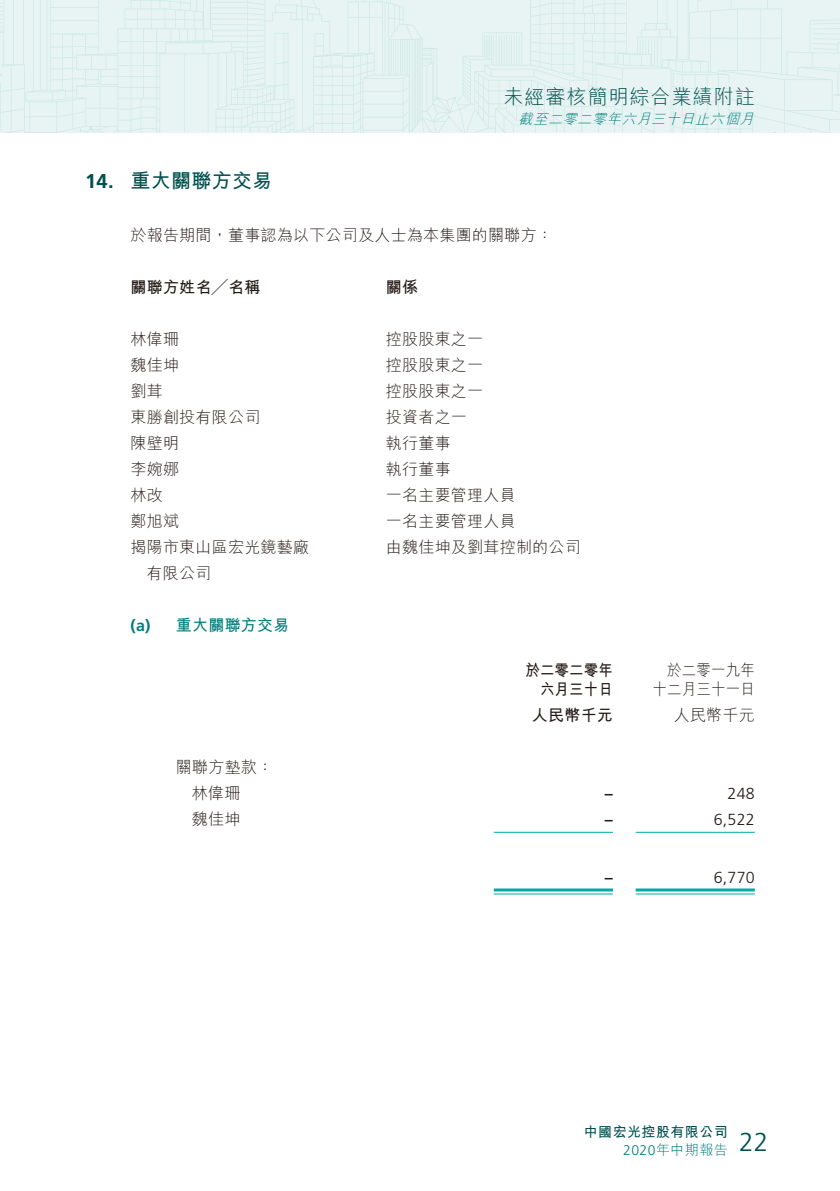
<style>
.page{position:relative;width:840px;height:1191px;background:#fff}
.page>*{position:absolute;margin:0;border:0;box-sizing:border-box;transform-origin:0 0}
.t1{font:300 26px "Frutiger LT Std";color:#004f4d}
.t2{font:300 20px "M Hei HK";letter-spacing:.05em;color:#004f4d}
.t3{font:700 20px "M Hei HK";letter-spacing:.015em;color:#004f4d}
.t4{font:700 20px "Frutiger LT Std";color:#004f4d}
.t5{font:300 16px "M Hei HK";letter-spacing:.015em;color:#231916}
.t6{font:700 16px "M Hei HK";letter-spacing:.015em;color:#231916}
.t7{font:300 16px/19px "M Hei HK";letter-spacing:.015em;color:#231916;text-align:right;scale:.9 1}
.t8{font:300 16px "Frutiger LT Std";letter-spacing:.015em;color:#231916}
.t9{font:700 16px/19px "M Hei HK";letter-spacing:.015em;color:#231916;text-align:right;scale:.9 1}
.t10{font:700 16px "M Hei HK";letter-spacing:.015em;color:#007d7b}
.t11{font:700 16px "Frutiger LT Std";color:#007d7b}
.t12{font:700 16px "Frutiger LT Std";color:#231916}
.t13{font:italic 300 14px "M Hei HK";color:#007d7b}
.t14{font:700 14px "M Hei HK";letter-spacing:.03em;color:#004f4d}
.t15{font:300 14px "M Hei HK";letter-spacing:.03em;color:#007d7b}
.s1{font-family:"Frutiger LT Std"}
</style>
<div class="page">
<svg style="left:1px;top:0;width:838px;height:133px;background:#e4f2f1"></svg>
<svg style="left:0;top:0;width:1px;height:133px"></svg>
<hr style="left:493px;top:831px;width:119px;height:1px;background:#00aca8">
<hr style="left:635px;top:831px;width:119px;height:1px;background:#00aca8">
<hr style="left:493px;top:888px;width:119px;height:3px;background:#00aca8">
<hr style="left:493px;top:893px;width:119px;height:1px;background:#00aca8">
<hr style="left:635px;top:888px;width:119px;height:3px;background:#00aca8">
<hr style="left:635px;top:893px;width:119px;height:1px;background:#00aca8">
<p class="t4" style="left:85px;top:169px;width:30px">14.</p>
<p class="t2" style="left:503px;top:86px;width:253px">未經審核簡明綜合業績附註</p>
<p class="t3" style="left:130px;top:166px;width:143px">重大關聯方交易</p>
<p class="t13" style="left:518px;top:111px;width:240px">截至二零二零年六月三十日止六個月</p>
<p class="t5" style="left:130px;top:226px;width:423px">於報告期間，董事認為以下公司及人士為本集團的關聯方：</p>
<p class="t6" style="left:386px;top:275px;width:34px">關係</p>
<p class="t6" style="left:130px;top:275px;width:131px">關聯方姓名╱名稱</p>
<p class="t5" style="left:130px;top:330px;width:50px">林偉珊</p>
<p class="t5" style="left:386px;top:330px;width:99px">控股股東之一</p>
<p class="t5" style="left:130px;top:356px;width:50px">魏佳坤</p>
<p class="t5" style="left:386px;top:356px;width:99px">控股股東之一</p>
<p class="t5" style="left:130px;top:382px;width:34px">劉茸</p>
<p class="t5" style="left:386px;top:382px;width:99px">控股股東之一</p>
<p class="t5" style="left:130px;top:408px;width:131px">東勝創投有限公司</p>
<p class="t5" style="left:386px;top:408px;width:82px">投資者之一</p>
<p class="t5" style="left:130px;top:434px;width:50px">陳壁明</p>
<p class="t5" style="left:386px;top:434px;width:66px">執行董事</p>
<p class="t5" style="left:130px;top:460px;width:50px">李婉娜</p>
<p class="t5" style="left:386px;top:460px;width:66px">執行董事</p>
<p class="t5" style="left:130px;top:486px;width:34px">林改</p>
<p class="t5" style="left:386px;top:486px;width:131px">一名主要管理人員</p>
<p class="t5" style="left:130px;top:512px;width:50px">鄭旭斌</p>
<p class="t5" style="left:130px;top:538px;width:180px">揭陽市東山區宏光鏡藝廠</p>
<p class="t5" style="left:146px;top:564px;width:66px">有限公司</p>
<p class="t5" style="left:386px;top:512px;width:131px">一名主要管理人員</p>
<p class="t5" style="left:386px;top:538px;width:196px">由魏佳坤及劉茸控制的公司</p>
<p class="t11" style="left:130px;top:615px;width:22px">a( )</p>
<p class="t10" style="left:176px;top:613px;width:115px">重大關聯方交易</p>
<p class="t9" style="left:525px;top:659px;width:99px">於二零二零年六月三十日</p>
<p class="t7" style="left:652px;top:660px;width:115px">於二零一九年十二月三十一日</p>
<p class="t5" style="left:673px;top:706px;width:82px">人民幣千元</p>
<p class="t6" style="left:531px;top:703px;width:82px">人民幣千元</p>
<p class="t5" style="left:176px;top:758px;width:99px">關聯方墊款：</p>
<p class="t5" style="left:192px;top:784px;width:50px">林偉珊</p>
<p class="t12" style="left:604px;top:783px;width:9px">–</p>
<p class="t8" style="left:727px;top:784px;width:29px">248</p>
<p class="t5" style="left:192px;top:810px;width:50px">魏佳坤</p>
<p class="t12" style="left:604px;top:809px;width:9px">–</p>
<p class="t8" style="left:713px;top:810px;width:42px">6,522</p>
<p class="t12" style="left:604px;top:868px;width:9px">–</p>
<p class="t8" style="left:713px;top:868px;width:42px">6,770</p>
<p class="t14" style="left:583px;top:1121px;width:145px">中國宏光控股有限公司</p>
<p class="t15" style="left:623px;top:1142px;width:106px"><span class="s1">2020</span>年中期報告</p>
<h1 class="t1" style="left:738px;top:1127px;width:30px">22</h1>
</div>
